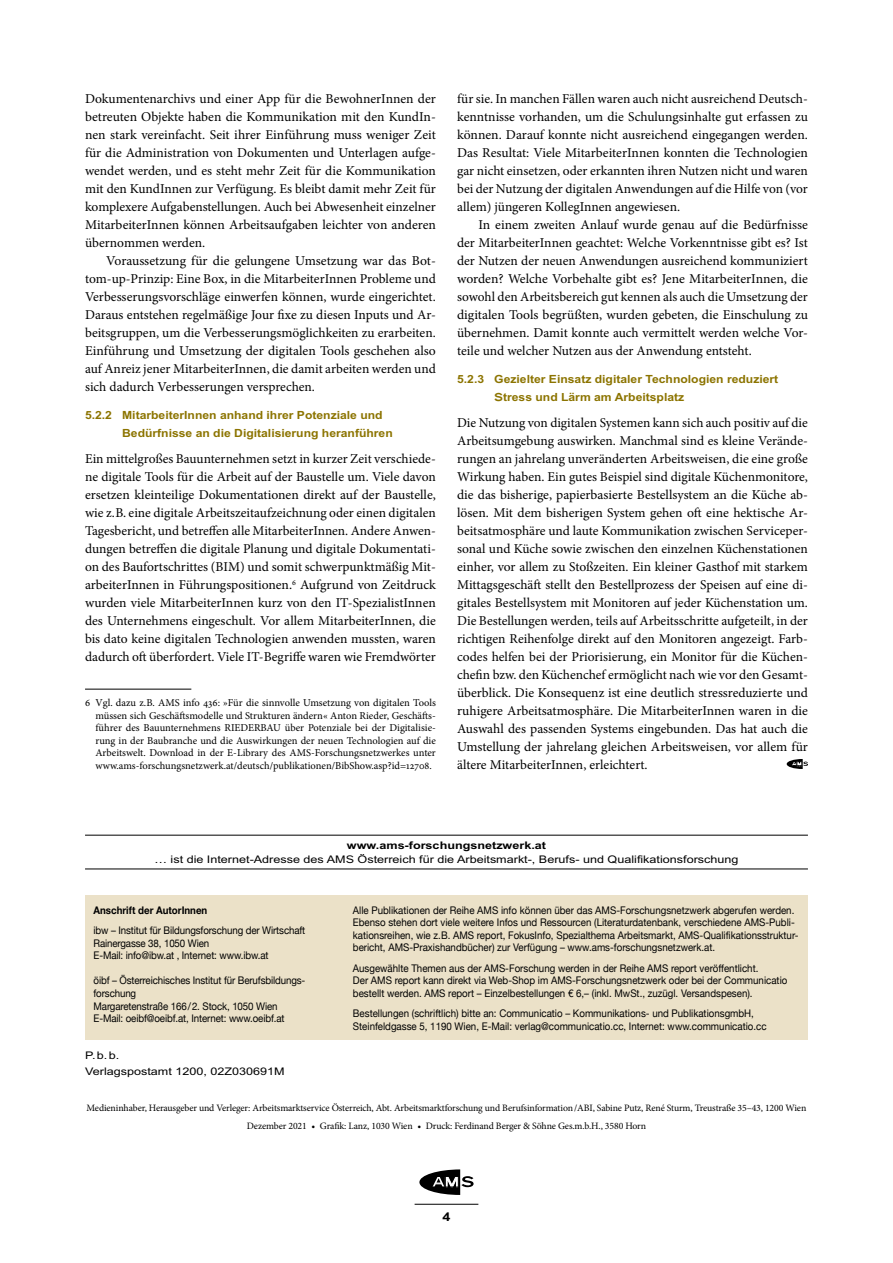
<style>
.page{position:relative;width:893px;height:1263px;background:#fff}
.page>*{position:absolute;margin:0;border:0;box-sizing:border-box;transform-origin:0 0}
.AMS_info_Lauftext_Er{font:13.5px/18px "Minion Pro";color:#000;text-align:justify}
.AMS_info_Lauftext{font:13.5px/18px "Minion Pro";letter-spacing:-.005em;color:#000;text-align:justify}
.t1{font:700 12px "AMS";color:#000}
.AMS_info_Kapitel_I_I{font:700 11.25px/18px "AMS";color:#8c7400;scale:.9 1}
.AMS_info_x_Kasten_In{font:10.5px/12.6px "Helvetica Neue";color:#000;scale:.92 1}
.AMS_info_Fußnote{font:10.5px/12.6px "Minion Pro";color:#000;text-align:justify}
.AMS_info_x_Kasten_Au{font:10.5px/12.6px "Helvetica Neue";letter-spacing:-.01em;color:#000;scale:.92 1}
.AMS_info_x_Foschungs{font:10.5px "AMS";color:#000}
.AMS_info_x_Schluss_P{font:10.5px "AMS";color:#000}
.AMS_info_x_Forschung{font:700 10.5px "AMS";color:#000}
.AMS_info_x_Kasten_An{font:700 10.5px "Helvetica Neue";color:#000;scale:.92 1}
.AMS_info_x_Schluss_I{font:9.75px "Minion Pro";letter-spacing:-.01em;color:#000}
</style>
<div class="page">
<svg style="left:419px;top:1169px;width:55px;height:26px"></svg>
<hr style="left:415px;top:1204px;width:63px;height:1px;background:#000">
<div style="left:344px;top:895px;width:464px;height:144px;background:#ebe1c8"></div>
<div style="left:85px;top:895px;width:259px;height:144px;background:#ebe1c8"></div>
<hr style="left:85px;top:835px;width:723px;height:1px;background:#000">
<hr style="left:85px;top:869px;width:723px;height:1px;background:#000">
<hr style="left:85px;top:689px;width:106px;height:1px;background:#000">
<svg style="left:787px;top:759px;width:21px;height:10px"></svg>
<p class="AMS_info_Lauftext_Er" style="left:85px;top:90px;width:352px">Dokumentenarchivs und einer App für die BewohnerInnen der betreuten Objekte haben die Kommunikation mit den KundIn&shy;nen stark vereinfacht. Seit ihrer Einführung muss weniger Zeit für die Administration von Dokumenten und Unterlagen aufge&shy;wendet werden, und es steht mehr Zeit für die Kommunikation mit den KundInnen zur Verfügung. Es bleibt damit mehr Zeit für komplexere Aufgabenstellungen. Auch bei Abwesenheit einzelner MitarbeiterInnen können Arbeitsaufgaben leichter von anderen übernommen werden.</p>
<p class="AMS_info_Lauftext" style="left:85px;top:252px;width:352px;text-indent:21px">Voraussetzung für die gelungene Umsetzung war das Bot&shy;tom-up-Prinzip: Eine Box, in die MitarbeiterInnen Probleme und Verbesserungsvorschläge einwerfen können, wurde eingerichtet.<br>Daraus entstehen regelmäßige Jour fixe zu diesen Inputs und Ar&shy;beitsgruppen, um die Verbesserungsmöglichkeiten zu erarbeiten.<br>Einführung und Umsetzung der digitalen Tools geschehen also auf Anreiz jener MitarbeiterInnen, die damit arbeiten werden und sich dadurch Verbesserungen versprechen.</p>
<p class="AMS_info_Kapitel_I_I" style="left:122px;top:406px;width:302px;text-indent:-37px">5.2.2 MitarbeiterInnen anhand ihrer Potenziale und<br>Bedürfnisse an die Digitalisierung heranführen</p>
<p class="AMS_info_Lauftext_Er" style="left:85px;top:450px;width:352px">Ein mittelgroßes Bauunternehmen setzt in kurzer Zeit verschiede&shy;ne digitale Tools für die Arbeit auf der Baustelle um. Viele davon ersetzen kleinteilige Dokumentationen direkt auf der Baustelle, wie z.B. eine digitale Arbeitszeitaufzeichnung oder einen digitalen Tagesbericht, und betreffen alle MitarbeiterInnen. Andere Anwen&shy;dungen betreffen die digitale Planung und digitale Dokumentati&shy;on des Baufortschrittes (BIM) und somit schwerpunktmäßig Mit&shy;arbeiterInnen in Führungspositionen.<sup>6</sup> Aufgrund von Zeitdruck wurden viele MitarbeiterInnen kurz von den IT-SpezialistInnen des Unternehmens eingeschult. Vor allem MitarbeiterInnen, die bis dato keine digitalen Technologien anwenden mussten, waren dadurch oft überfordert. Viele IT-Begriffe waren wie Fremdwörter</p>
<p class="AMS_info_Fußnote" style="left:95px;top:696px;width:342px;text-indent:-10px">6 Vgl. dazu z.B. AMS info 436: »Für die sinnvolle Umsetzung von digitalen Tools müssen sich Geschäftsmodelle und Strukturen ändern« Anton Rieder, Geschäfts&shy;führer des Bauunternehmens RIEDERBAU über Potenziale bei der Digitalisie&shy;rung in der Baubranche und die Auswirkungen der neuen Technologien auf die Arbeitswelt. Download in der E-Library des AMS-Forschungsnetzwerkes unter www.ams-forschungsnetzwerk.at/deutsch/publikationen/BibShow.asp?id=12708.</p>
<p class="AMS_info_Lauftext_Er" style="left:457px;top:90px;width:352px">für sie. In manchen Fällen waren auch nicht ausreichend Deutsch&shy;kenntnisse vorhanden, um die Schulungsinhalte gut erfassen zu können. Darauf konnte nicht ausreichend eingegangen werden.<br>Das Resultat: Viele MitarbeiterInnen konnten die Technologien gar nicht einsetzen, oder erkannten ihren Nutzen nicht und waren bei der Nutzung der digitalen Anwendungen auf die Hilfe von (vor allem) jüngeren KollegInnen angewiesen.</p>
<p class="AMS_info_Lauftext" style="left:457px;top:216px;width:352px;text-indent:21px">In einem zweiten Anlauf wurde genau auf die Bedürfnisse der MitarbeiterInnen geachtet: Welche Vorkenntnisse gibt es? Ist der Nutzen der neuen Anwendungen ausreichend kommuniziert worden? Welche Vorbehalte gibt es? Jene MitarbeiterInnen, die sowohl den Arbeitsbereich gut kennen als auch die Umsetzung der digitalen Tools begrüßten, wurden gebeten, die Einschulung zu übernehmen. Damit konnte auch vermittelt werden welche Vor&shy;teile und welcher Nutzen aus der Anwendung entsteht.</p>
<p class="AMS_info_Kapitel_I_I" style="left:494px;top:370px;width:317px;text-indent:-37px">5.2.3 Gezielter Einsatz digitaler Technologien reduziert<br>Stress und Lärm am Arbeitsplatz</p>
<p class="AMS_info_Lauftext_Er" style="left:457px;top:414px;width:352px">Die Nutzung von digitalen Systemen kann sich auch positiv auf die Arbeitsumgebung auswirken. Manchmal sind es kleine Verände&shy;rungen an jahrelang unveränderten Arbeitsweisen, die eine große Wirkung haben. Ein gutes Beispiel sind digitale Küchenmonitore, die das bisherige, papierbasierte Bestellsystem an die Küche ab&shy;lösen. Mit dem bisherigen System gehen oft eine hektische Ar&shy;beitsatmosphäre und laute Kommunikation zwischen Serviceper&shy;sonal und Küche sowie zwischen den einzelnen Küchenstationen einher, vor allem zu Stoßzeiten. Ein kleiner Gasthof mit starkem Mittagsgeschäft stellt den Bestellprozess der Speisen auf eine di&shy;gitales Bestellsystem mit Monitoren auf jeder Küchenstation um.<br>Die Bestellungen werden, teils auf Arbeitsschritte aufgeteilt, in der richtigen Reihenfolge direkt auf den Monitoren angezeigt. Farb&shy;codes helfen bei der Priorisierung, ein Monitor für die Küchen&shy;chefin bzw. den Küchenchef ermöglicht nach wie vor den Gesamt&shy;überblick. Die Konsequenz ist eine deutlich stressreduzierte und ruhigere Arbeitsatmosphäre. Die MitarbeiterInnen waren in die Auswahl des passenden Systems eingebunden. Das hat auch die Umstellung der jahrelang gleichen Arbeitsweisen, vor allem für ältere MitarbeiterInnen, erleichtert.</p>
<p class="AMS_info_x_Forschung" style="left:347px;top:840px;width:201px">www.ams-forschungsnetzwerk.at</p>
<p class="AMS_info_x_Foschungs" style="left:154px;top:853px;width:585px">… ist die Internet-Adresse des AMS Österreich für die Arbeitsmarkt-, Berufs- und Qualifikationsforschung</p>
<p class="AMS_info_x_Kasten_An" style="left:94px;top:902px;width:125px">Anschrift der AutorInnen</p>
<p class="AMS_info_x_Kasten_Au" style="left:94px;top:924px;width:232px">ibw – Institut für Bildungsforschung der Wirtschaft</p>
<p class="AMS_info_x_Kasten_Au" style="left:94px;top:937px;width:127px">Rainergasse 38, 1050 Wien</p>
<p class="AMS_info_x_Kasten_Au" style="left:94px;top:950px;width:192px">E-Mail: info@ibw.at , Internet: www.ibw.at</p>
<p class="AMS_info_x_Kasten_Au" style="left:94px;top:975px;width:231px">öibf – Österreichisches Institut für Berufsbildungs&shy;forschung</p>
<p class="AMS_info_x_Kasten_Au" style="left:94px;top:1000px;width:201px">Margaretenstraße 166/2. Stock, 1050 Wien</p>
<p class="AMS_info_x_Kasten_Au" style="left:94px;top:1013px;width:209px">E-Mail: oeibf@oeibf.at, Internet: www.oeibf.at</p>
<p class="AMS_info_x_Schluss_P" style="left:85px;top:1049px;width:36px">P.b.b.</p>
<p class="AMS_info_x_Schluss_P" style="left:85px;top:1065px;width:201px">Verlagspostamt 1200, 02Z030691M</p>
<p class="AMS_info_x_Kasten_In" style="left:353px;top:904px;width:485px">Alle Publikationen der Reihe AMS info können über das AMS-Forschungsnetzwerk abgerufen werden.<br>Ebenso stehen dort viele weitere Infos und Ressourcen (Literaturdatenbank, verschiedene AMS-Publi&shy;kationsreihen, wie z. B. AMS report, FokusInfo, Spezialthema Arbeitsmarkt, AMS-Qualifikationsstruktur&shy;bericht, AMS-Praxishandbücher) zur Verfügung – www.ams-forschungsnetzwerk.at.</p>
<p class="AMS_info_x_Kasten_In" style="left:353px;top:962px;width:474px">Ausgewählte Themen aus der AMS-Forschung werden in der Reihe AMS report veröffentlicht.<br>Der AMS report kann direkt via Web-Shop im AMS-Forschungsnetzwerk oder bei der Communicatio bestellt werden. AMS report – Einzelbestellungen € 6,– (inkl. MwSt., zuzügl. Versandspesen).</p>
<p class="AMS_info_x_Kasten_In" style="left:353px;top:1007px;width:451px">Bestellungen (schriftlich) bitte an: Communicatio – Kommunikations- und PublikationsgmbH,<br>Steinfeldgasse 5, 1190 Wien, E-Mail: verlag@communicatio.cc, Internet: www.communicatio.cc</p>
<p class="AMS_info_x_Schluss_I" style="left:87px;top:1101px;width:721px">Medieninhaber, Herausgeber und Verleger: Arbeitsmarktservice Österreich, Abt. Arbeitsmarktforschung und Berufsinformation/ABI, Sabine Putz, René Sturm, Treustraße 35–43, 1200 Wien</p>
<p class="AMS_info_x_Schluss_I" style="left:247px;top:1119px;width:401px">Dezember 2021 • Grafik: Lanz, 1030 Wien • Druck: Ferdinand Berger &amp; Söhne Ges.m.b.H., 3580 Horn</p>
<p class="t1" style="left:442px;top:1210px;width:10px">4</p>
</div>
